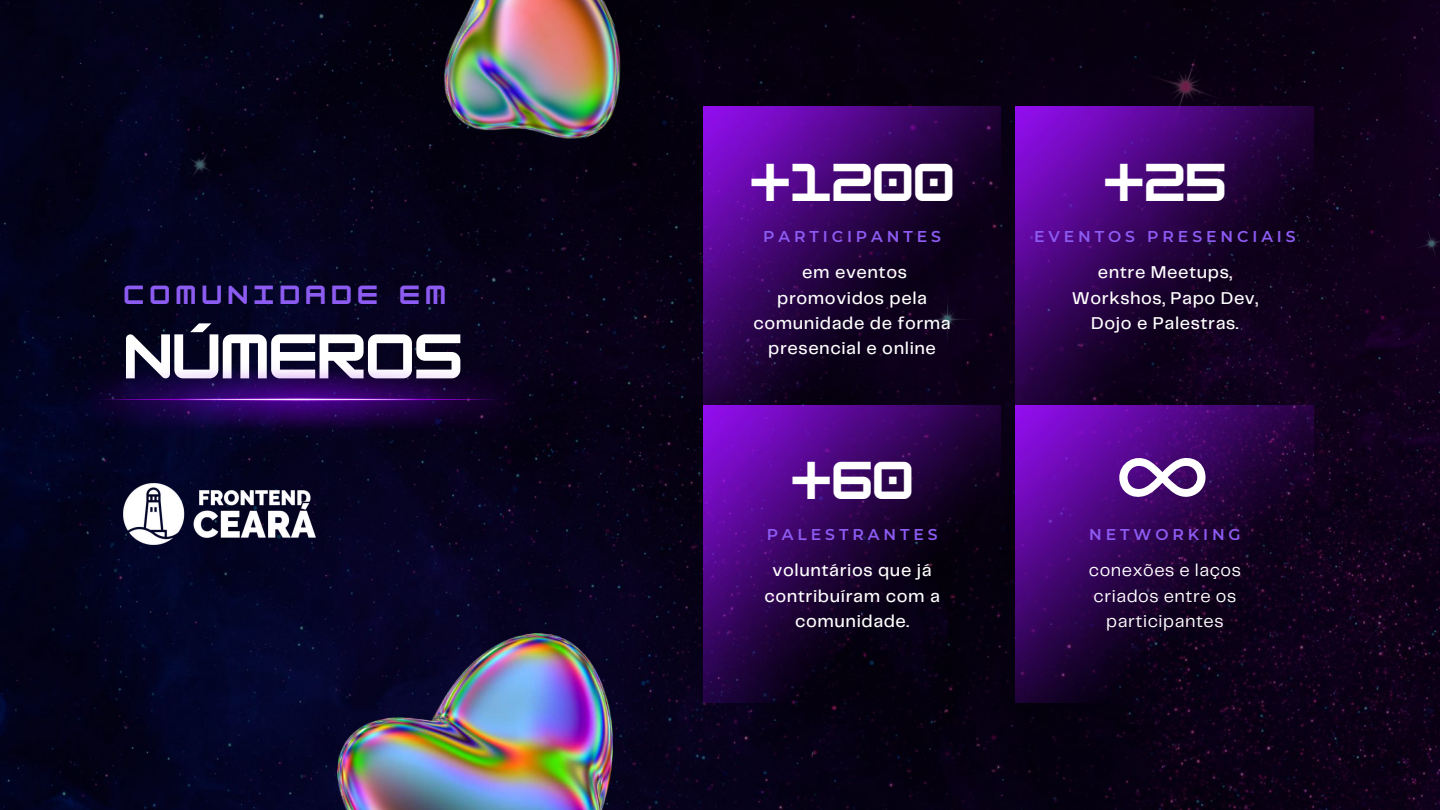
<style>
.page{position:relative;width:1440px;height:810px;background:#fff}
.page>*{position:absolute;margin:0;border:0;box-sizing:border-box;transform-origin:0 0}
.t1{font:700 55px "HK Modular";color:#fff}
.t2{font:700 46.5px "HK Modular";color:#fff}
.t3{font:700 23px "HK Modular";letter-spacing:.25em;color:#8c5bf1}
.t4{font:500 17.8px/25.4px "Telegraf";letter-spacing:.03em;color:#fff;text-align:center}
.t5{font:17.8px/25.4px "Telegraf";letter-spacing:.03em;color:#fff;text-align:center}
.t6{font:600 15.7px "Montserrat";letter-spacing:.25em;color:#8c5bf1}
</style>
<div class="page">
<img style="left:0;top:0;width:1440px;height:810px">
<img style="left:124px;top:484px;width:191px;height:60px">
<img style="left:71px;top:359px;width:457px;height:81px">
<img style="left:703px;top:107px;width:298px;height:596px">
<img style="left:1016px;top:107px;width:298px;height:596px">
<svg style="left:1119px;top:453px;width:92px;height:51px"></svg>
<img style="left:404px;top:0;width:248px;height:182px">
<img style="left:338px;top:633px;width:274px;height:177px">
<p class="t3" style="left:124px;top:281px;width:323px">COMUNIDADE EM</p>
<h1 class="t1" style="left:124px;top:323px;width:340px">NÚMEROS</h1>
<h2 class="t2" style="left:750px;top:154px;width:206px">+1200</h2>
<h2 class="t2" style="left:1104px;top:154px;width:124px">+25</h2>
<p class="t6" style="left:763px;top:227px;width:179px">PARTICIPANTES</p>
<p class="t6" style="left:1034px;top:227px;width:263px">EVENTOS PRESENCIAIS</p>
<p class="t4" style="left:753px;top:261px;width:199px">em eventos promovidos pela comunidade de forma presencial e online</p>
<p class="t4" style="left:1072px;top:261px;width:188px">entre Meetups,<br>Workshos, Papo Dev,<br>Dojo e Palestras.</p>
<h2 class="t2" style="left:791px;top:452px;width:124px">+60</h2>
<p class="t6" style="left:767px;top:525px;width:172px">PALESTRANTES</p>
<p class="t6" style="left:1089px;top:525px;width:153px">NETWORKING</p>
<p class="t4" style="left:764px;top:559px;width:177px">voluntários que já contribuíram com a comunidade.</p>
<p class="t5" style="left:1089px;top:559px;width:154px">conexões e laços criados entre os participantes</p>
</div>
